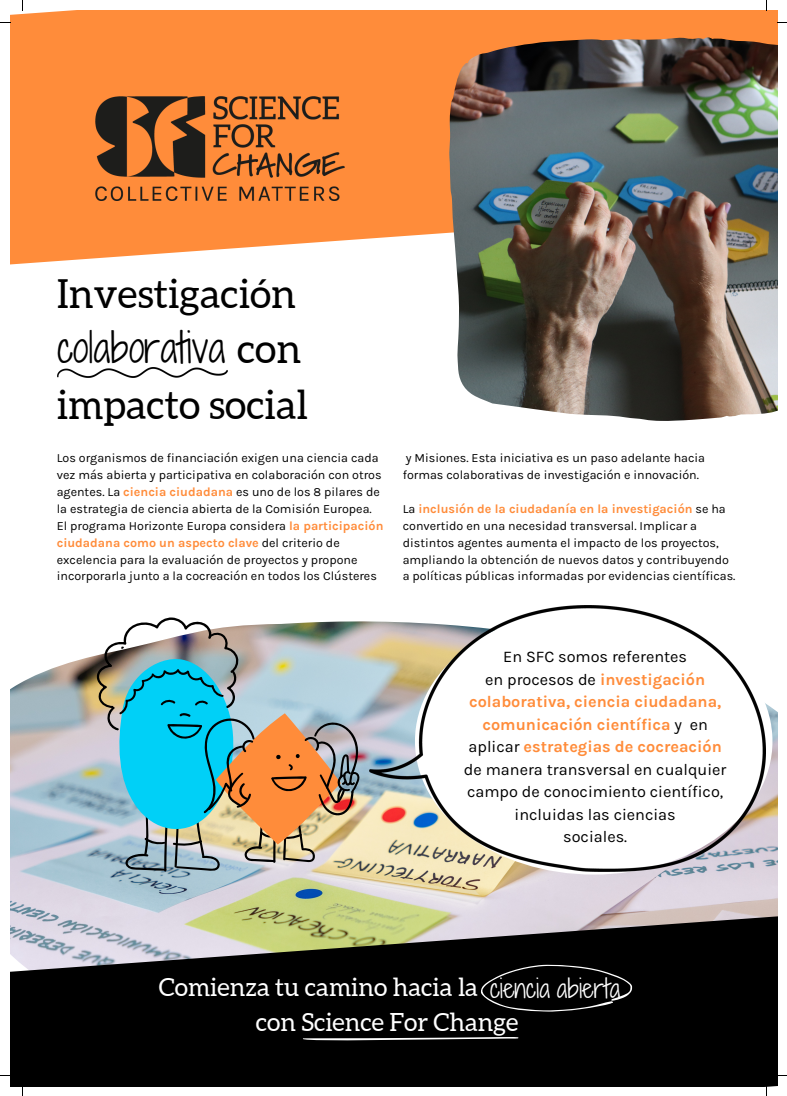
<style>
.page{position:relative;width:787px;height:1096px;background:#fff}
.page>*{position:absolute;margin:0;border:0;box-sizing:border-box;transform-origin:0 0}
.t1{font:40px/55.2px "Aleo";color:#000}
.t2{font:25px/34.6px "Aleo";color:#fff;text-align:center}
.t3{font:25px "Shadows Into Light Two";color:#fff}
.t4{font:16.25px/22.5px "Karla";color:#000;text-align:center}
.t5{font:12.5px/16.9px "Karla";color:#000}
.s1{font-family:"Shadows Into Light Two"}
.s2{font-weight:700;color:#ff8c3a}
.s3{color:#000}
</style>
<div class="page">
<svg style="left:10px;top:10px;width:767px;height:255px;fill:#ff8c3a"></svg>
<img style="left:96px;top:96px;width:248px;height:104px">
<img style="left:10px;top:621px;width:767px;height:295px">
<svg style="left:10px;top:916px;width:767px;height:170px;fill:#000"></svg>
<img style="left:370px;top:605px;width:396px;height:266px">
<svg style="left:480px;top:964px;width:152px;height:47px"></svg>
<svg style="left:303px;top:1036px;width:215px;height:4px"></svg>
<img style="left:449px;top:37px;width:328px;height:383px">
<img style="left:96px;top:617px;width:264px;height:254px">
<img style="left:57px;top:367px;width:171px;height:10px">
<p class="t1" style="left:57px;top:266px;width:253px">Investigación <span class="s1">colaborativa</span> con impacto social</p>
<p class="t5" style="left:57px;top:449px;width:328px">Los organismos de financiación exigen una ciencia cada vez más abierta y participativa en colaboración con otros agentes. La <span class="s2">ciencia ciudadana</span> es uno de los 8 pilares de la estrategia de ciencia abierta de la Comisión Europea.<br>El programa Horizonte Europa considera <span class="s2">la participación ciudadana como un aspecto clave</span> del criterio de excelencia para la evaluación de proyectos y propone incorporarla junto a la cocreación en todos los Clústeres</p>
<h2 class="t5" style="left:403px;top:449px;width:304px">y Misiones. Esta iniciativa es un paso adelante hacia formas colaborativas de investigación e innovación.</h2>
<h2 class="t5" style="left:403px;top:500px;width:334px">La <span class="s2">inclusión de la ciudadanía en la investigación</span> se ha convertido en una necesidad transversal. Implicar a distintos agentes aumenta el impacto de los proyectos, ampliando la obtención de nuevos datos y contribuyendo a políticas públicas informadas por evidencias científicas.</h2>
<p class="t4" style="left:464px;top:645px;width:264px">En SFC somos referentes<br>en procesos de <span class="s2">investigación colaborativa, ciencia ciudadana, comunicación científica</span> y en aplicar <span class="s2">estrategias de cocreación </span>de manera transversal en cualquier campo de conocimiento científico, incluidas las ciencias<br>sociales.</p>
<p class="t3" style="left:490px;top:969px;width:132px">ciencia abierta</p>
<h1 class="t2" style="left:159px;top:969px;width:458px">Comienza tu camino hacia la <span class="s3">ci cia abiii </span>con Science For Change</h1>
</div>
